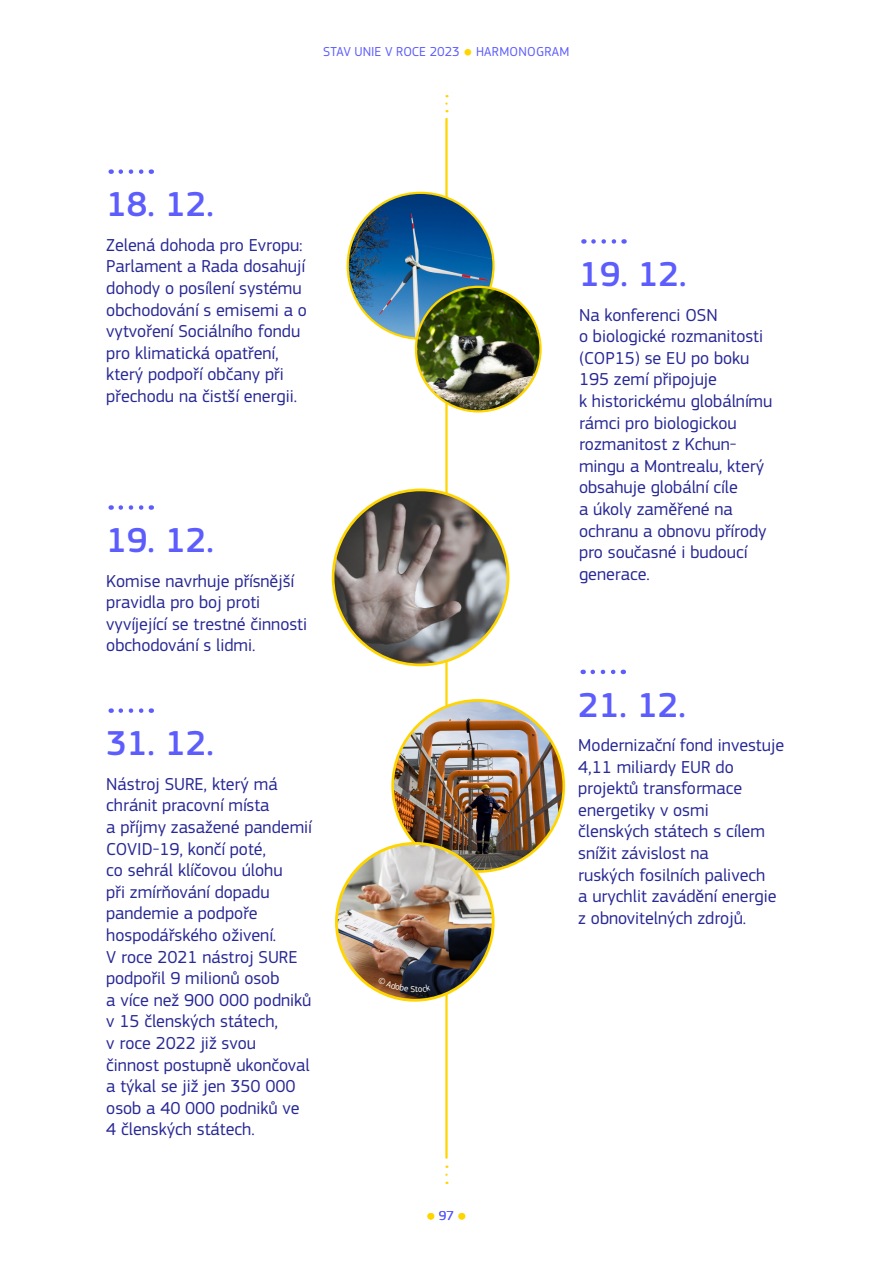
<style>
.page{position:relative;width:893px;height:1263px;background:#fff}
.page>*{position:absolute;margin:0;border:0;box-sizing:border-box;transform-origin:0 0}
.Date__h3__violet{font:500 36px "EC Square Sans Pro";color:#5d5dfd}
.Body_text_blue{font:18px/21.6px "EC Square Sans Pro";color:#282896}
.t1{font:13.5px "EC Square Sans Pro";color:#5d5dfd}
.t2{font:10.5px "EC Square Sans Pro";color:#ffd500}
.s1{font-size:10.5px;color:#ffd500}
.s2{font-size:13.5px;color:#5d5dfd}
</style>
<div class="page">
<hr style="left:445px;top:119px;width:3px;height:1039px;background:#ffd500">
<svg style="left:445px;top:1165px;width:3px;height:10px"></svg>
<svg style="left:445px;top:95px;width:3px;height:9px"></svg>
<img style="left:393px;top:700px;width:171px;height:171px;border-radius:86px">
<img style="left:348px;top:193px;width:145px;height:146px;border-radius:73px">
<img style="left:416px;top:287px;width:124px;height:124px;border-radius:62px">
<img style="left:333px;top:490px;width:175px;height:175px;border-radius:87px">
<img style="left:336px;top:843px;width:157px;height:157px;border-radius:78px">
<div style="left:335px;top:842px;width:160px;height:160px;border:3px solid #ffd500;border-radius:50%"></div>
<svg style="left:121px;top:169px;width:31px;height:5px"></svg>
<svg style="left:593px;top:239px;width:24px;height:5px"></svg>
<svg style="left:121px;top:505px;width:31px;height:5px"></svg>
<svg style="left:593px;top:670px;width:31px;height:4px"></svg>
<svg style="left:121px;top:708px;width:31px;height:5px"></svg>
<svg style="left:378px;top:976px;width:52px;height:16px"></svg>
<p class="t1" style="left:323px;top:44px;width:248px">STAV UNIE V ROCE 2023 <span class="s1">●</span> HARMONOGRAM</p>
<h3 class="Date__h3__violet" style="left:106px;top:184px;width:109px">18. 12.</h3>
<p class="Body_text_blue" style="left:106px;top:234px;width:202px">Zelená dohoda pro Evropu:<br>Parlament a Rada dosahují dohody o posílení systému obchodování s emisemi a o vytvoření Sociálního fondu pro klimatická opatření, který podpoří občany při přechodu na čistší energii.</p>
<h3 class="Date__h3__violet" style="left:106px;top:519px;width:109px">19. 12.</h3>
<p class="Body_text_blue" style="left:106px;top:570px;width:202px">Komise navrhuje přísnější pravidla pro boj proti vyvíjející se trestné činnosti obchodování s lidmi.</p>
<h3 class="Date__h3__violet" style="left:106px;top:722px;width:109px">31. 12.</h3>
<p class="Body_text_blue" style="left:106px;top:773px;width:207px">Nástroj SURE, který má chránit pracovní místa<br>a příjmy zasažené pandemií<br>COVID-19, končí poté,<br>co sehrál klíčovou úlohu<br>při zmírňování dopadu pandemie a podpoře hospodářského oživení.<br>V roce 2021 nástroj SURE podpořil 9 milionů osob<br>a více než 900 000 podniků v 15 členských státech,<br>v roce 2022 již svou činnost postupně ukončoval a týkal se již jen 350 000 osob a 40 000 podniků ve<br>4 členských státech.</p>
<h3 class="Date__h3__violet" style="left:579px;top:253px;width:109px">19. 12.</h3>
<p class="Body_text_blue" style="left:579px;top:304px;width:195px">Na konferenci OSN<br>o biologické rozmanitosti (COP15) se EU po boku<br>195 zemí připojuje<br>k historickému globálnímu rámci pro biologickou rozmanitost z Kchun&shy;mingu a Montrealu, který obsahuje globální cíle<br>a úkoly zaměřené na ochranu a obnovu přírody pro současné i budoucí generace.</p>
<h3 class="Date__h3__violet" style="left:578px;top:684px;width:109px">21. 12.</h3>
<p class="Body_text_blue" style="left:578px;top:734px;width:207px">Modernizační fond investuje<br>4,11 miliardy EUR do projektů transformace energetiky v osmi členských státech s cílem snížit závislost na<br>ruských fosilních palivech<br>a urychlit zavádění energie z obnovitelných zdrojů.</p>
<p class="t2" style="left:426px;top:1210px;width:42px">●<span class="s2">97</span>●</p>
</div>
